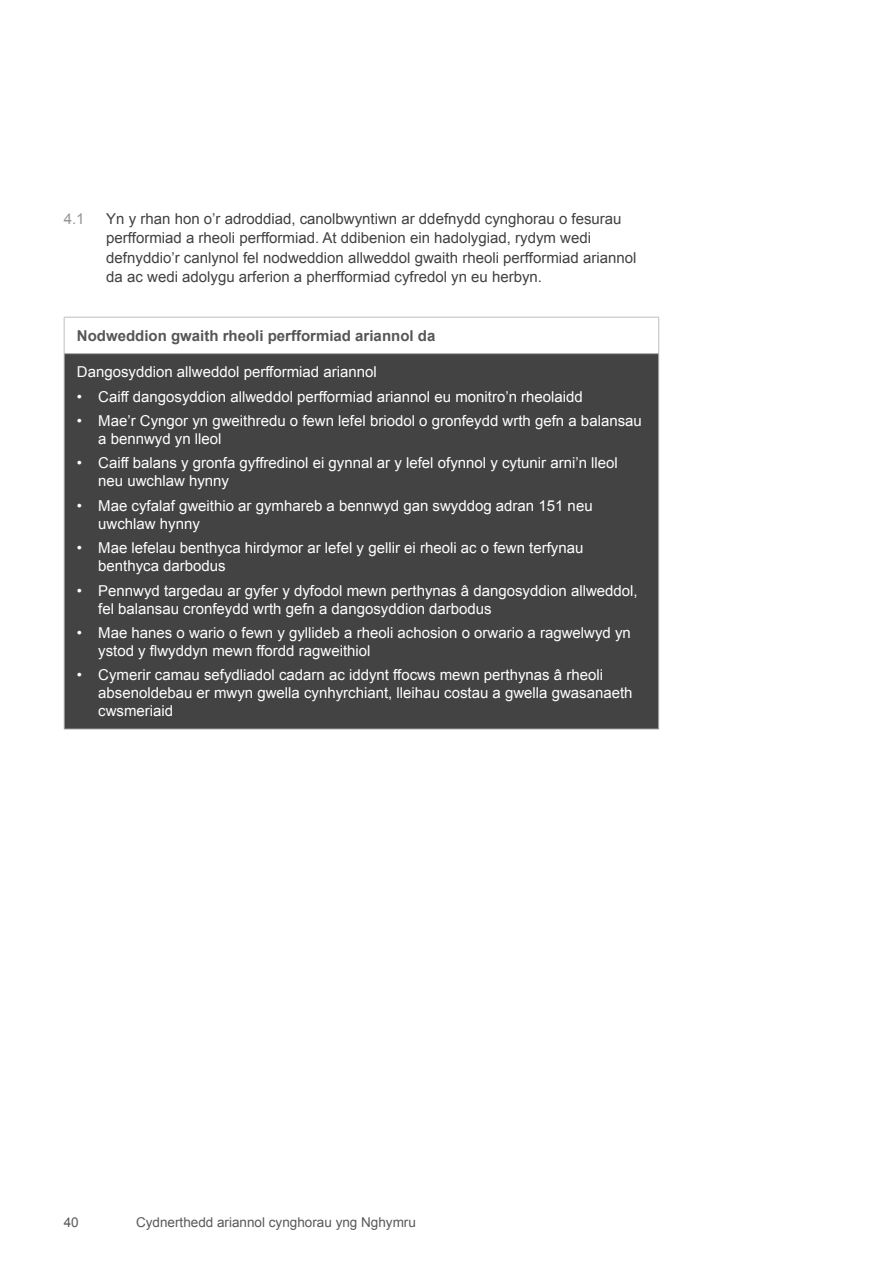
<style>
.page{position:relative;width:893px;height:1263px;background:#fff}
.page>*{position:absolute;margin:0;border:0;box-sizing:border-box;transform-origin:0 0}
.t1{font:15px/18px "Arial";color:#fff}
.t2{font:15px/19.5px "Arial";color:#414042}
.t3{font:700 15px "Arial";color:#565656}
.t4{font:15px "Arial";color:#939598}
.t5{font:13.5px "Arial";color:#58595b}
</style>
<div class="page">
<div style="left:64px;top:354px;width:595px;height:375px;background:#434343"></div>
<hr style="left:64px;top:317px;width:595px;height:1px;background:#bcbec0">
<hr style="left:64px;top:318px;width:1px;height:35px;background:#bcbec0">
<hr style="left:658px;top:318px;width:1px;height:35px;background:#bcbec0">
<hr style="left:64px;top:353px;width:595px;height:1px;background:#bcbec0">
<hr style="left:64px;top:354px;width:1px;height:375px;background:#bcbec0">
<hr style="left:658px;top:354px;width:1px;height:375px;background:#bcbec0">
<hr style="left:64px;top:729px;width:595px;height:1px;background:#bcbec0">
<p class="t4" style="left:64px;top:208px;width:22px">4.1</p>
<p class="t2" style="left:106px;top:209px;width:532px">Yn y rhan hon o’r adroddiad, canolbwyntiwn ar ddefnydd cynghorau o fesurau perfformiad a rheoli perfformiad. At ddibenion ein hadolygiad, rydym wedi defnyddio’r canlynol fel nodweddion allweddol gwaith rheoli perfformiad ariannol da ac wedi adolygu arferion a pherfformiad cyfredol yn eu herbyn.</p>
<p class="t3" style="left:77px;top:326px;width:360px">Nodweddion gwaith rheoli perfformiad ariannol da</p>
<p class="t1" style="left:77px;top:363px;width:301px">Dangosyddion allweddol perfformiad ariannol</p>
<p class="t1" style="left:77px;top:388px;width:507px">• Caiff dangosyddion allweddol perfformiad ariannol eu monitro’n rheolaidd</p>
<p class="t1" style="left:98px;top:412px;width:545px;text-indent:-21px">• Mae’r Cyngor yn gweithredu o fewn lefel briodol o gronfeydd wrth gefn a balansau a bennwyd yn lleol</p>
<p class="t1" style="left:98px;top:454px;width:521px;text-indent:-21px">• Caiff balans y gronfa gyffredinol ei gynnal ar y lefel ofynnol y cytunir arni’n lleol neu uwchlaw hynny</p>
<p class="t1" style="left:98px;top:497px;width:496px;text-indent:-21px">• Mae cyfalaf gweithio ar gymhareb a bennwyd gan swyddog adran 151 neu uwchlaw hynny</p>
<p class="t1" style="left:98px;top:539px;width:487px;text-indent:-21px">• Mae lefelau benthyca hirdymor ar lefel y gellir ei rheoli ac o fewn terfynau benthyca darbodus</p>
<p class="t1" style="left:98px;top:581px;width:541px;text-indent:-21px">• Pennwyd targedau ar gyfer y dyfodol mewn perthynas â dangosyddion allweddol, fel balansau cronfeydd wrth gefn a dangosyddion darbodus</p>
<p class="t1" style="left:98px;top:624px;width:534px;text-indent:-21px">• Mae hanes o wario o fewn y gyllideb a rheoli achosion o orwario a ragwelwyd yn ystod y flwyddyn mewn ffordd ragweithiol</p>
<p class="t1" style="left:98px;top:666px;width:536px;text-indent:-21px">• Cymerir camau sefydliadol cadarn ac iddynt ffocws mewn perthynas â rheoli absenoldebau er mwyn gwella cynhyrchiant, lleihau costau a gwella gwasanaeth cwsmeriaid</p>
<p class="t5" style="left:64px;top:1213px;width:17px">40</p>
<p class="t5" style="left:136px;top:1213px;width:281px">Cydnerthedd ariannol cynghorau yng Nghymru</p>
</div>
